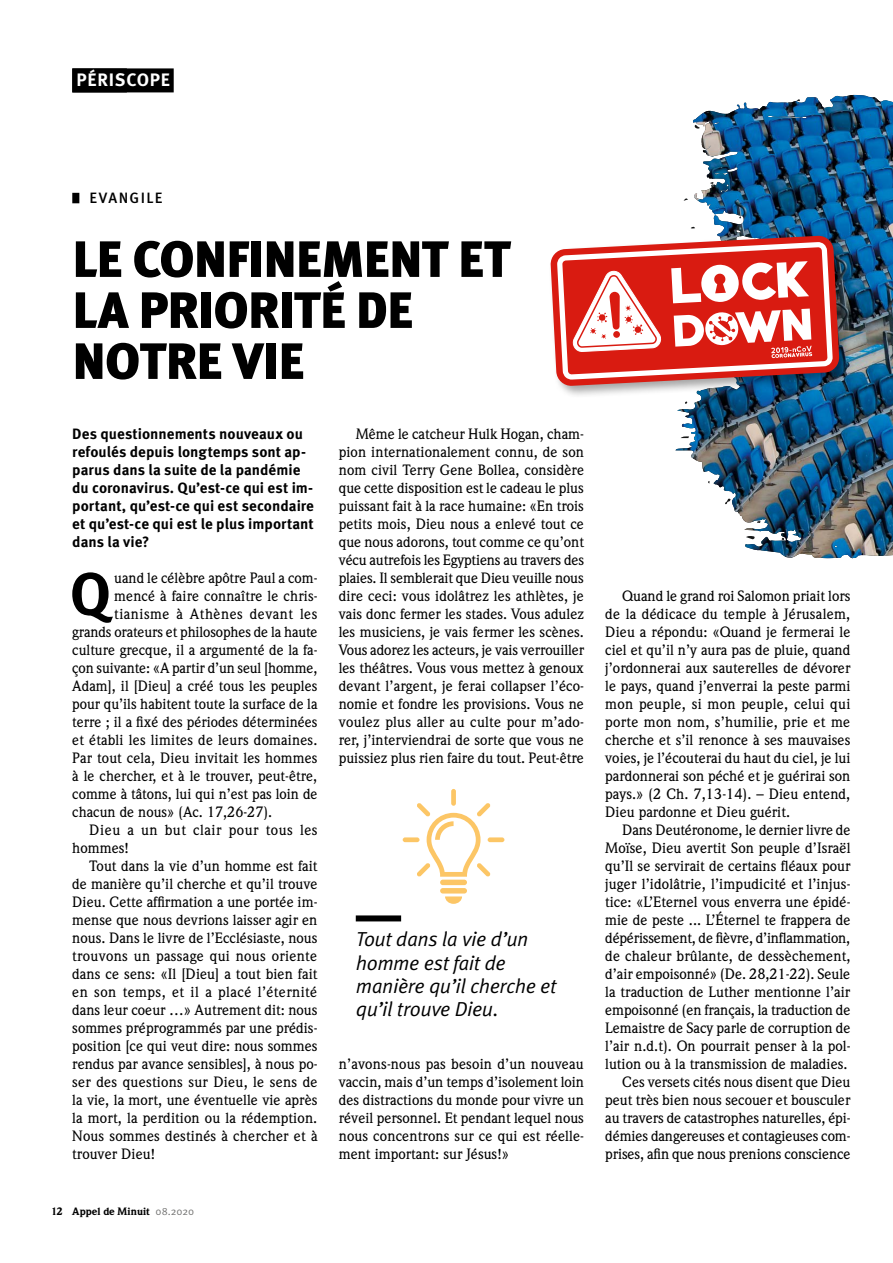
<style>
.page{position:relative;width:893px;height:1263px;background:#fff}
.page>*{position:absolute;margin:0;border:0;box-sizing:border-box;transform-origin:0 0}
.t1{font:700 60.45px "Meta OT";color:#000}
.t2{font:900 51px/51px "Meta OT";letter-spacing:-.015em;color:#000}
.t3{font:20.25px/23.2px "Meta OT Norm Ita";letter-spacing:-.02em;color:#000}
.t4{font:700 18px "Meta OT";letter-spacing:.04em;color:#fff}
.t5{font:700 15px/18px "Meta OT";color:#000}
.t6{font:500 15px "Meta OT";letter-spacing:.09em;color:#000}
.t7{font:500 14.7px/18px "Weidemann";color:#000;text-align:justify}
.t8{font:500 14.7px "Weidemann";letter-spacing:.035em;color:#000}
.t9{font:500 14.7px "Weidemann";letter-spacing:.02em;color:#000}
.t10{font:500 14.7px "Weidemann";letter-spacing:.025em;color:#000}
.t11{font:900 10.5px "Weidemann";letter-spacing:-.005em;color:#000}
.s1{font-family:"Meta OT Norm";font-weight:400;color:#6f6f6e}
</style>
<div class="page">
<img style="left:675px;top:94px;width:218px;height:465px">
<img style="left:693px;top:95px;width:157px;height:84px">
<svg style="left:746px;top:535px;width:9px;height:4px"></svg>
<svg style="left:681px;top:436px;width:8px;height:2px"></svg>
<svg style="left:757px;top:520px;width:3px;height:4px"></svg>
<svg style="left:725px;top:497px;width:6px;height:7px"></svg>
<svg style="left:684px;top:198px;width:4px;height:3px"></svg>
<svg style="left:691px;top:226px;width:4px;height:3px"></svg>
<svg style="left:694px;top:124px;width:6px;height:5px"></svg>
<div style="left:72px;top:68px;width:102px;height:24px;background:#000"></div>
<div style="left:72px;top:193px;width:7px;height:10px;background:#000"></div>
<div style="left:356px;top:915px;width:45px;height:6px;background:#000"></div>
<svg style="left:403px;top:789px;width:101px;height:115px"></svg>
<div style="left:548px;top:233px;width:305px;height:166px;background:#000;opacity:.36"></div>
<svg style="left:550px;top:235px;width:289px;height:151px"></svg>
<p class="t4" style="left:77px;top:68px;width:95px">PÉRISCOPE</p>
<p class="t4" style="left:77px;top:68px;width:48px">TITRE</p>
<p class="t6" style="left:89px;top:189px;width:75px">EVANGILE</p>
<h2 class="t2" style="left:73px;top:236px;width:439px">LE CONFINEMENT ET<br>LA PRIORITÉ DE<br>NOTRE VIE</h2>
<p class="t5" style="left:72px;top:425px;width:243px">Des questionnements nouveaux ou refoulés depuis longtemps sont ap&shy;parus dans la suite de la pandémie du coronavirus. Qu’est-ce qui est im&shy;portant, qu’est-ce qui est secondaire et qu’est-ce qui est le plus important dans la vie?</p>
<h1 class="t1" style="left:70px;top:556px;width:43px">Q</h1>
<p class="t7" style="left:114px;top:569px;width:205px">uand le célèbre apôtre Paul a com-</p>
<p class="t7" style="left:114px;top:587px;width:205px">mencé à faire connaître le chris-</p>
<p class="t8" style="left:114px;top:605px;width:205px">tianisme à Athènes devant les</p>
<p class="t7" style="left:72px;top:623px;width:247px">grands orateurs et philosophes de la haute</p>
<p class="t7" style="left:72px;top:641px;width:247px">culture grecque, il a argumenté de la fa-</p>
<p class="t7" style="left:72px;top:659px;width:247px">çon suivante: «A partir d’un seul [homme,</p>
<p class="t7" style="left:72px;top:677px;width:247px">Adam], il [Dieu] a créé tous les peuples</p>
<p class="t7" style="left:72px;top:695px;width:247px">pour qu’ils habitent toute la surface de la</p>
<p class="t7" style="left:72px;top:713px;width:247px">terre ; il a fixé des périodes déterminées</p>
<p class="t7" style="left:72px;top:731px;width:247px">et établi les limites de leurs domaines.</p>
<p class="t7" style="left:72px;top:749px;width:247px">Par tout cela, Dieu invitait les hommes</p>
<p class="t7" style="left:72px;top:767px;width:247px">à le chercher, et à le trouver, peut-être,</p>
<p class="t7" style="left:72px;top:785px;width:247px">comme à tâtons, lui qui n’est pas loin de</p>
<p class="t7" style="left:72px;top:803px;width:201px">chacun de nous» (Ac. 17,26-27).</p>
<p class="t8" style="left:89px;top:821px;width:230px">Dieu a un but clair pour tous les</p>
<p class="t7" style="left:72px;top:839px;width:58px">hommes!</p>
<p class="t7" style="left:89px;top:857px;width:230px">Tout dans la vie d’un homme est fait</p>
<p class="t7" style="left:72px;top:875px;width:247px">de manière qu’il cherche et qu’il trouve</p>
<p class="t7" style="left:72px;top:893px;width:247px">Dieu. Cette affirmation a une portée im-</p>
<p class="t7" style="left:72px;top:911px;width:247px">mense que nous devrions laisser agir en</p>
<p class="t7" style="left:72px;top:929px;width:247px">nous. Dans le livre de l’Ecclésiaste, nous</p>
<p class="t9" style="left:72px;top:947px;width:247px">trouvons un passage qui nous oriente</p>
<p class="t7" style="left:72px;top:965px;width:247px">dans ce sens: «Il [Dieu] a tout bien fait</p>
<p class="t10" style="left:72px;top:983px;width:247px">en son temps, et il a placé l’éternité</p>
<p class="t7" style="left:72px;top:1001px;width:247px">dans leur coeur …» Autrement dit: nous</p>
<p class="t7" style="left:72px;top:1019px;width:247px">sommes préprogrammés par une prédis-</p>
<p class="t7" style="left:72px;top:1037px;width:247px">position [ce qui veut dire: nous sommes</p>
<p class="t7" style="left:72px;top:1055px;width:247px">rendus par avance sensibles], à nous po-</p>
<p class="t7" style="left:72px;top:1073px;width:247px">ser des questions sur Dieu, le sens de</p>
<p class="t7" style="left:72px;top:1091px;width:247px">la vie, la mort, une éventuelle vie après</p>
<p class="t7" style="left:72px;top:1109px;width:247px">la mort, la perdition ou la rédemption.</p>
<p class="t7" style="left:72px;top:1127px;width:247px">Nous sommes destinés à chercher et à</p>
<p class="t7" style="left:72px;top:1145px;width:84px">trouver Dieu!</p>
<p class="t11" style="left:51px;top:1204px;width:145px">12 Appel de Minuit <span class="s1">08.2020</span></p>
<p class="t7" style="left:339px;top:425px;width:247px;text-indent:17px">Même le catcheur Hulk Hogan, cham&shy;pion internationalement connu, de son nom civil Terry Gene Bollea, considère que cette disposition est le cadeau le plus puissant fait à la race humaine: «En trois petits mois, Dieu nous a enlevé tout ce que nous adorons, tout comme ce qu’ont vécu autrefois les Egyptiens au travers des plaies. Il semblerait que Dieu veuille nous dire ceci: vous idolâtrez les athlètes, je vais donc fermer les stades. Vous adulez les musiciens, je vais fermer les scènes.<br>Vous adorez les acteurs, je vais verrouiller les théâtres. Vous vous mettez à genoux devant l’argent, je ferai collapser l’éco&shy;nomie et fondre les provisions. Vous ne voulez plus aller au culte pour m’ado&shy;rer, j’interviendrai de sorte que vous ne puissiez plus rien faire du tout. Peut-être</p>
<h3 class="t3" style="left:356px;top:928px;width:202px">Tout dans la vie d’un homme est fait de manière qu’il cherche et qu’il trouve Dieu.</h3>
<p class="t7" style="left:339px;top:1055px;width:247px">n’avons-nous pas besoin d’un nouveau vaccin, mais d’un temps d’isolement loin des distractions du monde pour vivre un réveil personnel. Et pendant lequel nous nous concentrons sur ce qui est réelle&shy;ment important: sur Jésus!»</p>
<p class="t7" style="left:605px;top:587px;width:247px;text-indent:17px">Quand le grand roi Salomon priait lors de la dédicace du temple à Jérusalem, Dieu a répondu: «Quand je fermerai le ciel et qu’il n’y aura pas de pluie, quand j’ordonnerai aux sauterelles de dévorer le pays, quand j’enverrai la peste parmi mon peuple, si mon peuple, celui qui porte mon nom, s’humilie, prie et me cherche et s’il renonce à ses mauvaises voies, je l’écouterai du haut du ciel, je lui pardonnerai son péché et je guérirai son pays.» (2 Ch. 7,13-14). – Dieu entend, Dieu pardonne et Dieu guérit.</p>
<p class="t7" style="left:605px;top:821px;width:247px;text-align:right">Dans Deutéronome, le dernier livre de Moïse, Dieu avertit Son peuple d’Israël qu’Il se servirait de certains fléaux pour juger l’idolâtrie, l’impudicité et l’injus&shy;tice: «L’Eternel vous enverra une épidé&shy;mie de peste ... L’Éternel te frappera de dépérissement, de fièvre, d’inflammation, de chaleur brûlante, de dessèchement, d’air empoisonné» (De. 28,21-22). Seule la traduction de Luther mentionne l’air empoisonné (en français, la traduction de Lemaistre de Sacy parle de corruption de l’air n.d.t). On pourrait penser à la pol&shy;lution ou à la transmission de maladies.<br>Ces versets cités nous disent que Dieu peut très bien nous secouer et bousculer au travers de catastrophes naturelles, épi&shy;démies dangereuses et contagieuses com&shy;prises, afin que nous prenions conscience</p>
</div>
